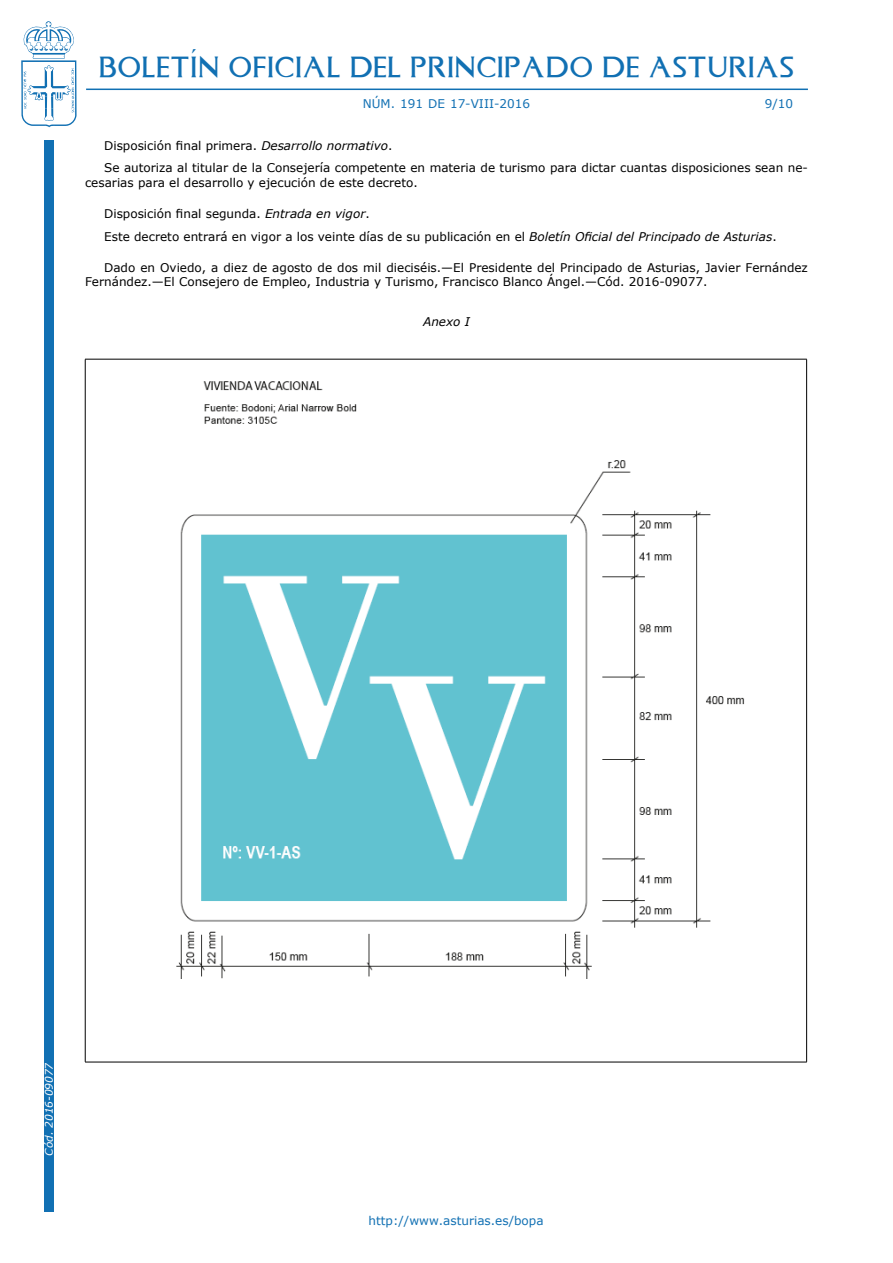
<style>
.page{position:relative;width:893px;height:1263px;background:#fff}
.page>*{position:absolute;margin:0;border:0;box-sizing:border-box;transform-origin:0 0}
.t1{font:24px "Asturica";letter-spacing:.05em;color:#1170b3}
.Parrafo{font:12px/14.2px "Verdana";color:#000}
.t2{font:12px "Verdana";color:#1170b3}
.Anexo{font:italic 12px "Verdana";color:#000}
.t3{font:italic 10.5px "Verdana";color:#fff}
.s1{font-style:italic}
</style>
<div class="page">
<div style="left:44px;top:140px;width:10px;height:1072px;background:#1170b3"></div>
<svg style="left:21px;top:21px;width:56px;height:106px"></svg>
<hr style="left:86px;top:89px;width:722px;height:1px;background:#1170b3">
<hr style="left:85px;top:359px;width:722px;height:1px;background:#000">
<hr style="left:85px;top:359px;width:1px;height:703px;background:#000">
<hr style="left:806px;top:359px;width:1px;height:703px;background:#000">
<hr style="left:85px;top:1062px;width:722px;height:1px;background:#000">
<img style="left:176px;top:381px;width:569px;height:598px">
<h1 class="t1" style="left:99px;top:49px;width:696px">BOLETÍN OFICIAL DEL PRINCIPADO DE ASTURIAS</h1>
<p class="t2" style="left:363px;top:96px;width:169px">núm. 191 de 17-viii-2016</p>
<p class="t2" style="left:765px;top:96px;width:30px">9/10</p>
<p class="Parrafo" style="left:104px;top:138px;width:290px">Disposición final primera. <span class="s1">Desarrollo normativo</span>.</p>
<p class="Parrafo" style="left:85px;top:160px;width:724px;text-indent:19px">Se autoriza al titular de la Consejería competente en materia de turismo para dictar cuantas disposiciones sean ne&shy;cesarias para el desarrollo y ejecución de este decreto.</p>
<p class="Parrafo" style="left:104px;top:206px;width:267px">Disposición final segunda. <span class="s1">Entrada en vigor</span>.</p>
<p class="Parrafo" style="left:104px;top:229px;width:674px">Este decreto entrará en vigor a los veinte días de su publicación en el <span class="s1">Boletín Oficial del Principado de Asturias</span>.</p>
<p class="Parrafo" style="left:85px;top:260px;width:724px;text-indent:19px">Dado en Oviedo, a diez de agosto de dos mil dieciséis.—El Presidente del Principado de Asturias, Javier Fernández<br>Fernández.—El Consejero de Empleo, Industria y Turismo, Francisco Blanco Ángel.—Cód. 2016-09077.</p>
<p class="Anexo" style="left:423px;top:314px;width:48px">Anexo I</p>
<p class="t3" style="left:42px;top:1155px;width:95px;rotate:-90deg">Cód. 2016-09077</p>
<p class="t2" style="left:369px;top:1213px;width:177px">http://www.asturias.es/bopa</p>
</div>
